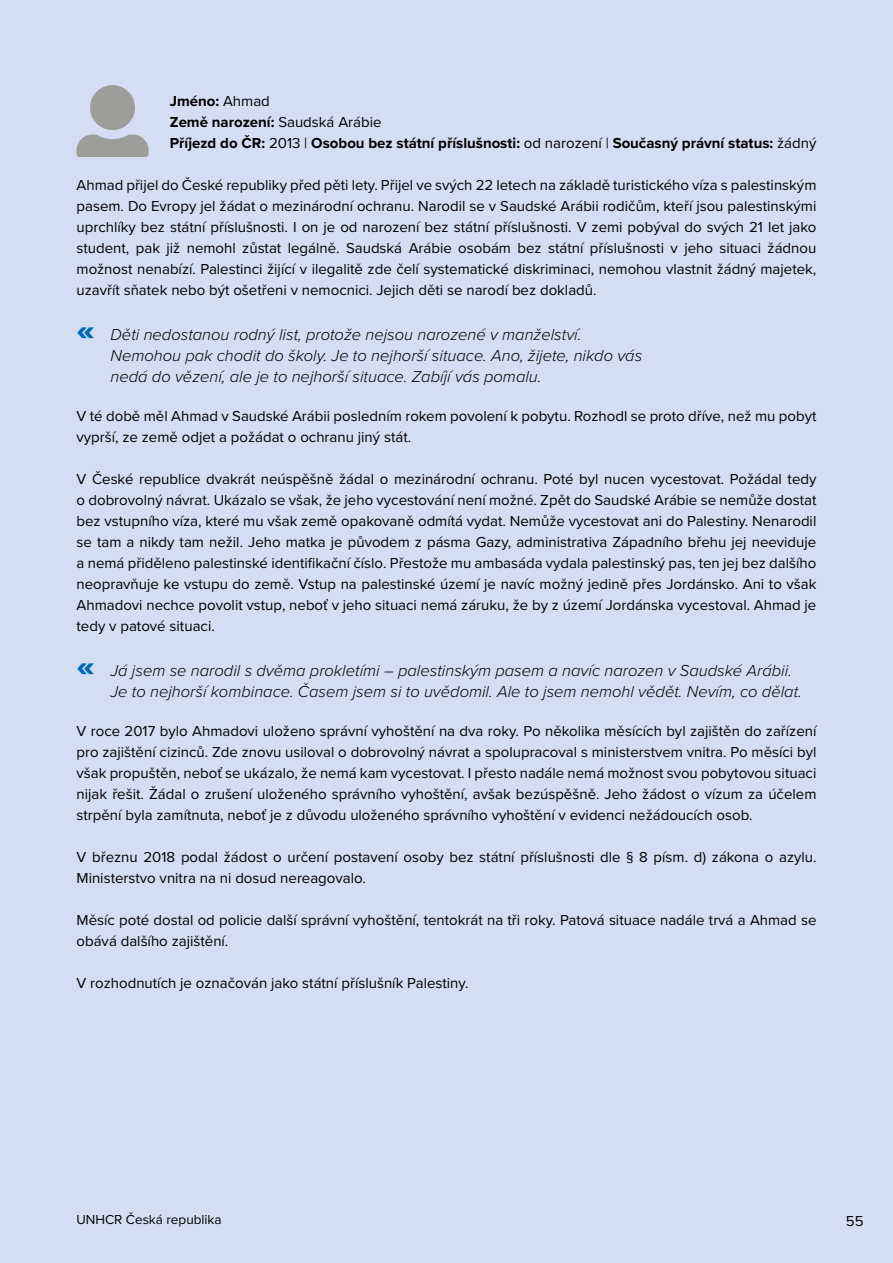
<style>
.page{position:relative;width:893px;height:1263px;background:#d3def2}
.page>*{position:absolute;margin:0;border:0;box-sizing:border-box;transform-origin:0 0}
.t1{font:italic 300 16.5px/21px "Proxima Nova";color:#000}
.t2{font:15px/21px "Proxima Nova";color:#000;text-align:justify}
.t3{font:700 15px/21px "Proxima Nova";color:#000}
.t4{font:13.5px "Proxima Nova";color:#000}
.s1{font-weight:400}
.s2{font-weight:900;font-style:normal;font-size:30px;color:#006ab4}
</style>
<div class="page">
<p class="t3" style="left:170px;top:90px;width:648px">Jméno: <span class="s1">Ahmad<br></span>Země narození: <span class="s1">Saudská Arábie<br></span>Příjezd do ČR: <span class="s1">2013 |</span> Osobou bez státní příslušnosti: <span class="s1">od narození |</span> Současný právní status: <span class="s1">žádný</span></p>
<p class="t2" style="left:77px;top:174px;width:741px">Ahmad přijel do České republiky před pěti lety. Přijel ve svých 22 letech na základě turistického víza s palestinským pasem. Do Evropy jel žádat o mezinárodní ochranu. Narodil se v Saudské Arábii rodičům, kteří jsou palestinskými uprchlíky bez státní příslušnosti. I on je od narození bez státní příslušnosti. V zemi pobýval do svých 21 let jako student, pak již nemohl zůstat legálně. Saudská Arábie osobám bez státní příslušnosti v jeho situaci žádnou možnost nenabízí. Palestinci žijící v ilegalitě zde čelí systematické diskriminaci, nemohou vlastnit žádný majetek, uzavřít sňatek nebo být ošetřeni v nemocnici. Jejich děti se narodí bez dokladů.</p>
<p class="t1" style="left:111px;top:323px;width:533px;text-indent:-34px"><span class="s2">«</span> Děti nedostanou rodný list, protože nejsou narozené v manželství.<br>Nemohou pak chodit do školy. Je to nejhorší situace. Ano, žijete, nikdo vás nedá do vězení, ale je to nejhorší situace. Zabíjí vás pomalu.</p>
<p class="t2" style="left:77px;top:405px;width:741px">V té době měl Ahmad v Saudské Arábii posledním rokem povolení k pobytu. Rozhodl se proto dříve, než mu pobyt vyprší, ze země odjet a požádat o ochranu jiný stát.</p>
<p class="t2" style="left:77px;top:468px;width:741px">V České republice dvakrát neúspěšně žádal o mezinárodní ochranu. Poté byl nucen vycestovat. Požádal tedy o dobrovolný návrat. Ukázalo se však, že jeho vycestování není možné. Zpět do Saudské Arábie se nemůže dostat bez vstupního víza, které mu však země opakovaně odmítá vydat. Nemůže vycestovat ani do Palestiny. Nenarodil se tam a nikdy tam nežil. Jeho matka je původem z pásma Gazy, administrativa Západního břehu jej neeviduje a nemá přiděleno palestinské identifikační číslo. Přestože mu ambasáda vydala palestinský pas, ten jej bez dalšího neopravňuje ke vstupu do země. Vstup na palestinské území je navíc možný jedině přes Jordánsko. Ani to však Ahmadovi nechce povolit vstup, neboť v jeho situaci nemá záruku, že by z území Jordánska vycestoval. Ahmad je tedy v patové situaci.</p>
<p class="t1" style="left:111px;top:659px;width:693px;text-indent:-34px"><span class="s2">«</span> Já jsem se narodil s dvěma prokletími – palestinským pasem a navíc narozen v Saudské Arábii.<br>Je to nejhorší kombinace. Časem jsem si to uvědomil. Ale to jsem nemohl vědět. Nevím, co dělat.</p>
<p class="t2" style="left:77px;top:720px;width:741px">V roce 2017 bylo Ahmadovi uloženo správní vyhoštění na dva roky. Po několika měsících byl zajištěn do zařízení pro zajištění cizinců. Zde znovu usiloval o dobrovolný návrat a spolupracoval s ministerstvem vnitra. Po měsíci byl však propuštěn, neboť se ukázalo, že nemá kam vycestovat. I přesto nadále nemá možnost svou pobytovou situaci nijak řešit. Žádal o zrušení uloženého správního vyhoštění, avšak bezúspěšně. Jeho žádost o vízum za účelem strpění byla zamítnuta, neboť je z důvodu uloženého správního vyhoštění v evidenci nežádoucích osob.</p>
<p class="t2" style="left:77px;top:846px;width:741px">V březnu 2018 podal žádost o určení postavení osoby bez státní příslušnosti dle § 8 písm. d) zákona o azylu.<br>Ministerstvo vnitra na ni dosud nereagovalo.</p>
<p class="t2" style="left:77px;top:909px;width:741px">Měsíc poté dostal od policie další správní vyhoštění, tentokrát na tři roky. Patová situace nadále trvá a Ahmad se obává dalšího zajištění.</p>
<p class="t2" style="left:77px;top:972px;width:393px">V rozhodnutích je označován jako státní příslušník Palestiny.</p>
<p class="t4" style="left:77px;top:1210px;width:147px">UNHCR Česká republika</p>
<p class="t2" style="left:846px;top:1210px;width:19px">55</p>
</div>
